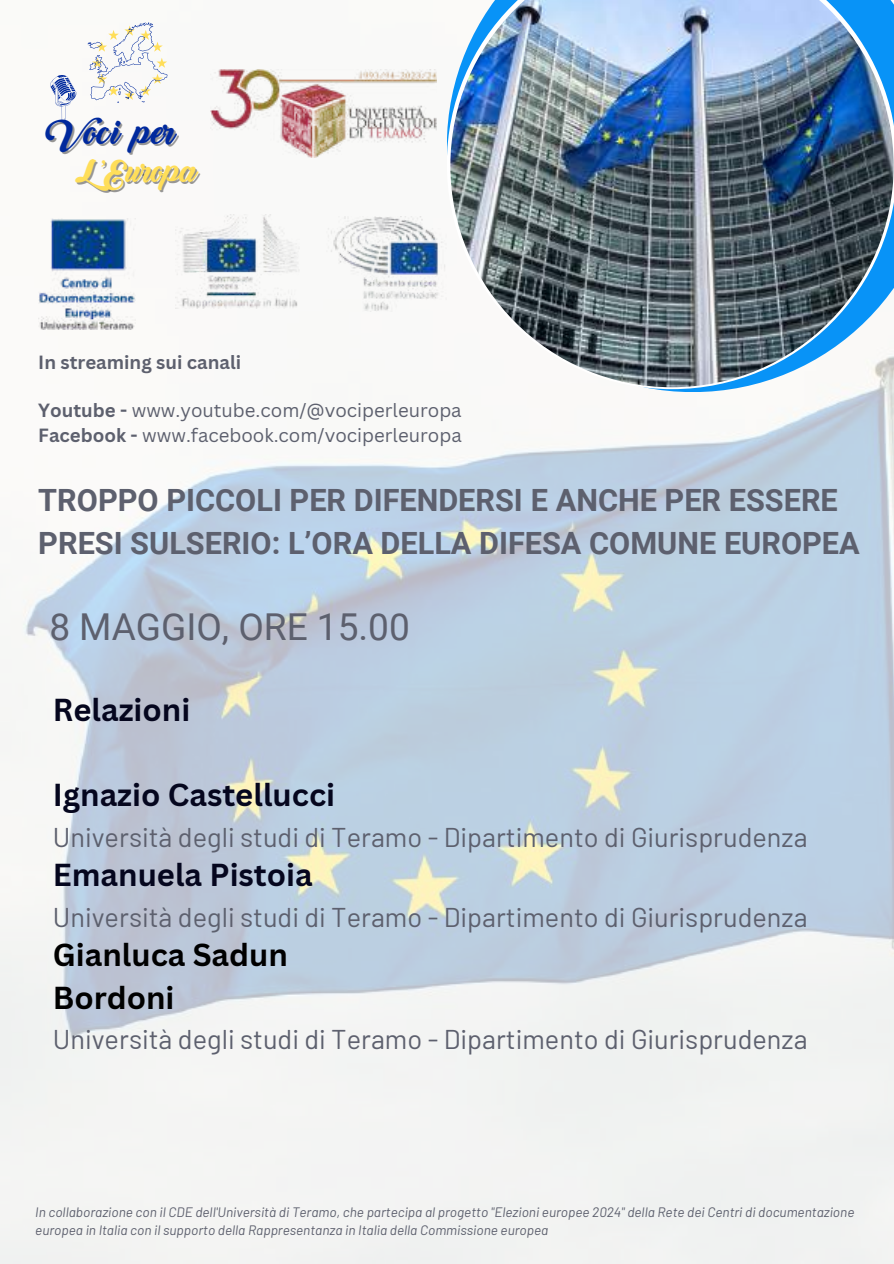
<style>
.page{position:relative;width:894px;height:1264px;background:#fff}
.page>*{position:absolute;margin:0;border:0;box-sizing:border-box;transform-origin:0 0}
.t1{font:40.2px "wasdokrak NP";color:#00299d}
.t2{font:37.65px "wasdokrak NP";color:#ffde59}
.t3{font:37.05px "Roboto";color:#5d606e}
.t4{font:700 30.9px "Canva Sans";color:#05061e}
.t5{font:700 30.9px/42.8px "Canva Sans";color:#000}
.t6{font:700 30.6px/42.8px "Roboto";color:#5d606e}
.t7{font:27.15px "Barlow";color:#5d606e}
.t8{font:18.6px/25.8px "Canva Sans";color:#5d606e}
.t9{font:700 18.6px "Canva Sans";color:#5d606e}
.t10{font:italic 13.65px/18px "Barlow";color:#5d606e}
.s1{color:rgb(0 0 0/.4)}
.s2{font-weight:700}
</style>
<div class="page">
<img style="left:0;top:22px;width:893px;height:1241px">
<img style="left:450px;top:0;width:443px;height:387px">
<svg style="left:49px;top:75px;width:28px;height:46px"></svg>
<svg style="left:87px;top:23px;width:80px;height:79px"></svg>
<img style="left:38px;top:219px;width:97px;height:110px">
<img style="left:175px;top:215px;width:124px;height:93px">
<img style="left:302px;top:216px;width:168px;height:96px">
<img style="left:210px;top:70px;width:227px;height:87px">
<h1 class="t1" style="left:51px;top:115px;width:126px">Voci per</h1>
<h2 class="t2" style="left:77px;top:155px;width:120px">L<span class="s1">’</span>Europa</h2>
<h3 class="t9" style="left:38px;top:349px;width:204px">In streaming sui canali</h3>
<h3 class="t8" style="left:38px;top:396px;width:425px"><span class="s2">Youtube -</span> www.youtube.com/@vociperleuropa<br><span class="s2">Facebook -</span> www.facebook.com/vociperleuropa</h3>
<h3 class="t6" style="left:38px;top:479px;width:822px">TROPPO PICCOLI PER DIFENDERSI E ANCHE PER ESSERE<br>PRESI SULSERIO: L’ORA DELLA DIFESA COMUNE EUROPEA</h3>
<h3 class="t3" style="left:49px;top:605px;width:362px">8 MAGGIO, ORE 15.00</h3>
<h3 class="t4" style="left:53px;top:687px;width:139px">Relazioni</h3>
<h3 class="t4" style="left:53px;top:773px;width:284px">Ignazio Castellucci</h3>
<h3 class="t7" style="left:53px;top:819px;width:756px">Università degli studi di Teramo - Dipartimento di Giurisprudenza</h3>
<h3 class="t4" style="left:53px;top:853px;width:261px">Emanuela Pistoia</h3>
<h3 class="t7" style="left:53px;top:899px;width:756px">Università degli studi di Teramo - Dipartimento di Giurisprudenza</h3>
<h3 class="t5" style="left:53px;top:932px;width:236px">Gianluca Sadun<br>Bordoni</h3>
<h3 class="t7" style="left:53px;top:1022px;width:756px">Università degli studi di Teramo - Dipartimento di Giurisprudenza</h3>
<p class="t10" style="left:35px;top:1202px;width:820px">In collaborazione con il CDE dell'Università di Teramo, che partecipa al progetto "Elezioni europee 2024" della Rete dei Centri di documentazione europea in Italia con il supporto della Rappresentanza in Italia della Commissione europea</p>
</div>
